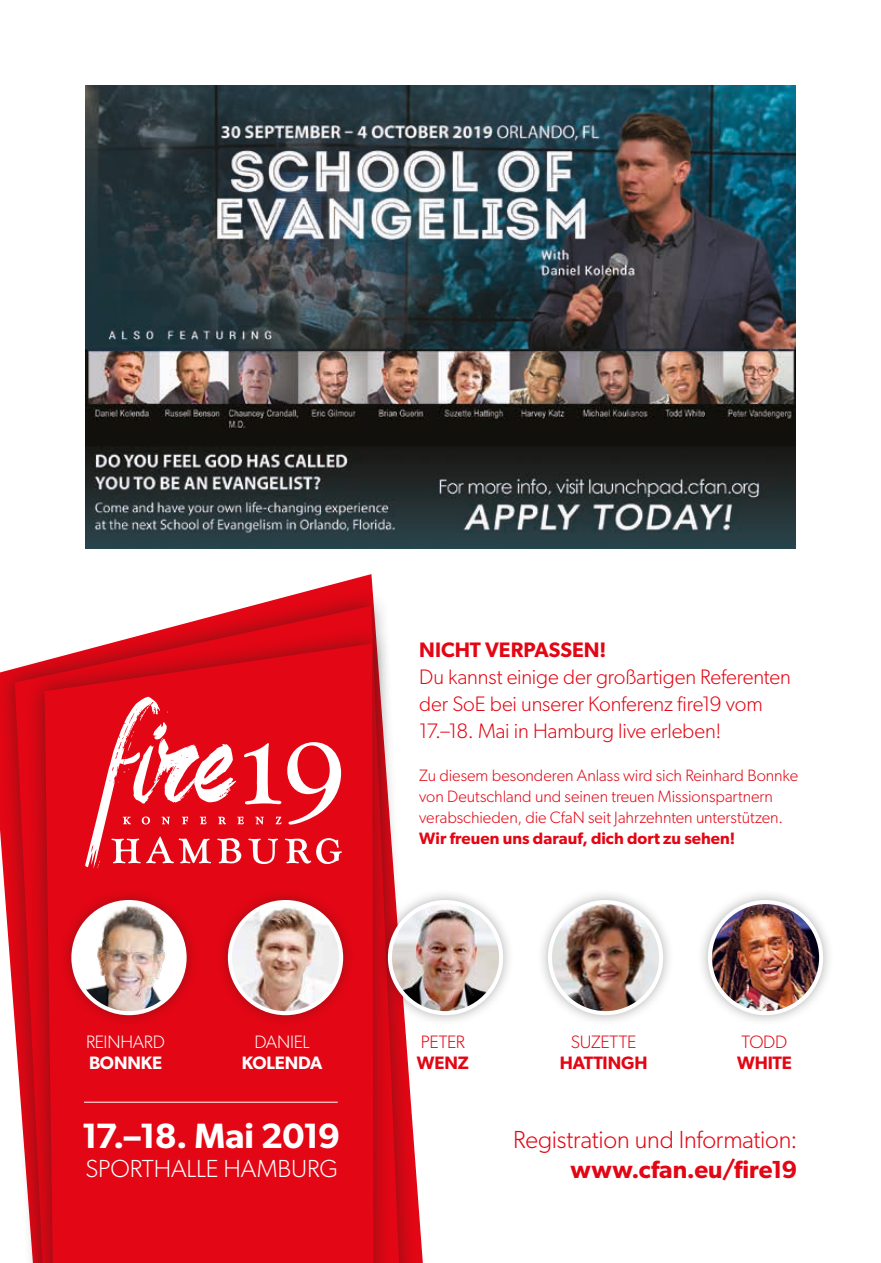
<style>
.page{position:relative;width:881px;height:1263px;background:#fff}
.page>*{position:absolute;margin:0;border:0;box-sizing:border-box;transform-origin:0 0}
.t1{font:600 35.25px "Gibson";letter-spacing:-.035em;color:#fff}
.t2{font:300 24.75px "Gibson";letter-spacing:-.01em;color:#e30614}
.t3{font:600 24.75px "Gibson";color:#e30614}
.t4{font:300 24.75px "Gibson";letter-spacing:-.005em;color:#fff}
.t5{font:300 21px/27px "Gibson";letter-spacing:-.005em;color:#e30614}
.t6{font:600 21px "Gibson";color:#e30614}
.t7{font:600 18px "Gibson";letter-spacing:-.01em;color:#e30614}
.t8{font:300 18px "Gibson";letter-spacing:-.015em;color:#e30614}
.t9{font:300 18px "Gibson";letter-spacing:-.015em;color:#fff}
.t10{font:600 18px "Gibson";letter-spacing:-.01em;color:#fff}
.t11{font:300 16.5px/21px "Gibson";color:#e30614}
.t12{font:600 16.5px "Gibson";letter-spacing:.005em;color:#e30614}
</style>
<div class="page">
<div style="left:0;top:588px;width:425px;height:675px;background:#1d1d1b;opacity:.5"></div>
<svg style="left:15px;top:606px;width:384px;height:657px"></svg>
<div style="left:26px;top:626px;width:366px;height:637px;background:#1d1d1b;opacity:.5"></div>
<svg style="left:45px;top:643px;width:328px;height:620px;fill:#e30614"></svg>
<div style="left:376px;top:889px;width:138px;height:138px;background:#1d1d1b;opacity:.35"></div>
<img style="left:390px;top:902px;width:111px;height:111px;border-radius:56px">
<div style="left:388px;top:900px;width:115px;height:115px;border:4px solid #fff;border-radius:50%"></div>
<div style="left:536px;top:889px;width:138px;height:138px;background:#1d1d1b;opacity:.35"></div>
<img style="left:549px;top:902px;width:112px;height:111px;border-radius:56px">
<div style="left:547px;top:900px;width:116px;height:115px;border:4px solid #fff;border-radius:50%"></div>
<div style="left:696px;top:889px;width:138px;height:138px;background:#1d1d1b;opacity:.35"></div>
<img style="left:709px;top:902px;width:111px;height:111px;border-radius:56px">
<div style="left:707px;top:900px;width:115px;height:115px;border:4px solid #fff;border-radius:50%"></div>
<div style="left:216px;top:889px;width:139px;height:138px;background:#1d1d1b;opacity:.35"></div>
<img style="left:230px;top:906px;width:111px;height:107px">
<div style="left:228px;top:900px;width:115px;height:115px;border:4px solid #fff;border-radius:50%"></div>
<div style="left:60px;top:889px;width:138px;height:138px;background:#1d1d1b;opacity:.35"></div>
<img style="left:73px;top:903px;width:111px;height:110px">
<div style="left:71px;top:900px;width:115px;height:115px;border:4px solid #fff;border-radius:50%"></div>
<hr style="left:84px;top:1102px;width:253px;height:1px;background:#fff">
<svg style="left:85px;top:697px;width:257px;height:171px"></svg>
<img style="left:85px;top:85px;width:710px;height:464px">
<p class="t9" style="left:86px;top:1030px;width:80px">REINHARD</p>
<p class="t10" style="left:89px;top:1052px;width:74px">BONNKE</p>
<p class="t9" style="left:254px;top:1030px;width:56px">DANIEL</p>
<p class="t10" style="left:242px;top:1052px;width:82px">KOLENDA</p>
<h1 class="t1" style="left:81px;top:1115px;width:260px">17.–18. Mai 2019</h1>
<h2 class="t4" style="left:85px;top:1153px;width:254px">SPORTHALLE HAMBURG</h2>
<p class="t6" style="left:419px;top:637px;width:189px">NICHT VERPASSEN!</p>
<p class="t5" style="left:419px;top:663px;width:373px">Du kannst einige der großartigen Referenten der SoE bei unserer Konferenz fire19 vom<br>17.–18. Mai in Hamburg live erleben!</p>
<p class="t11" style="left:419px;top:765px;width:380px">Zu diesem besonderen Anlass wird sich Reinhard Bonnke von Deutschland und seinen treuen Missionspartnern verabschieden, die CfaN seit Jahrzehnten unterstützen.</p>
<p class="t12" style="left:419px;top:829px;width:317px">Wir freuen uns darauf, dich dort zu sehen!</p>
<p class="t8" style="left:421px;top:1030px;width:45px">PETER</p>
<p class="t7" style="left:417px;top:1052px;width:53px">WENZ</p>
<p class="t8" style="left:570px;top:1030px;width:67px">SUZETTE</p>
<p class="t7" style="left:559px;top:1052px;width:89px">HATTINGH</p>
<p class="t8" style="left:741px;top:1030px;width:47px">TODD</p>
<p class="t7" style="left:737px;top:1052px;width:56px">WHITE</p>
<h2 class="t2" style="left:513px;top:1124px;width:286px">Registration und Information:</h2>
<h2 class="t3" style="left:570px;top:1154px;width:228px">www.cfan.eu/fire19</h2>
</div>
